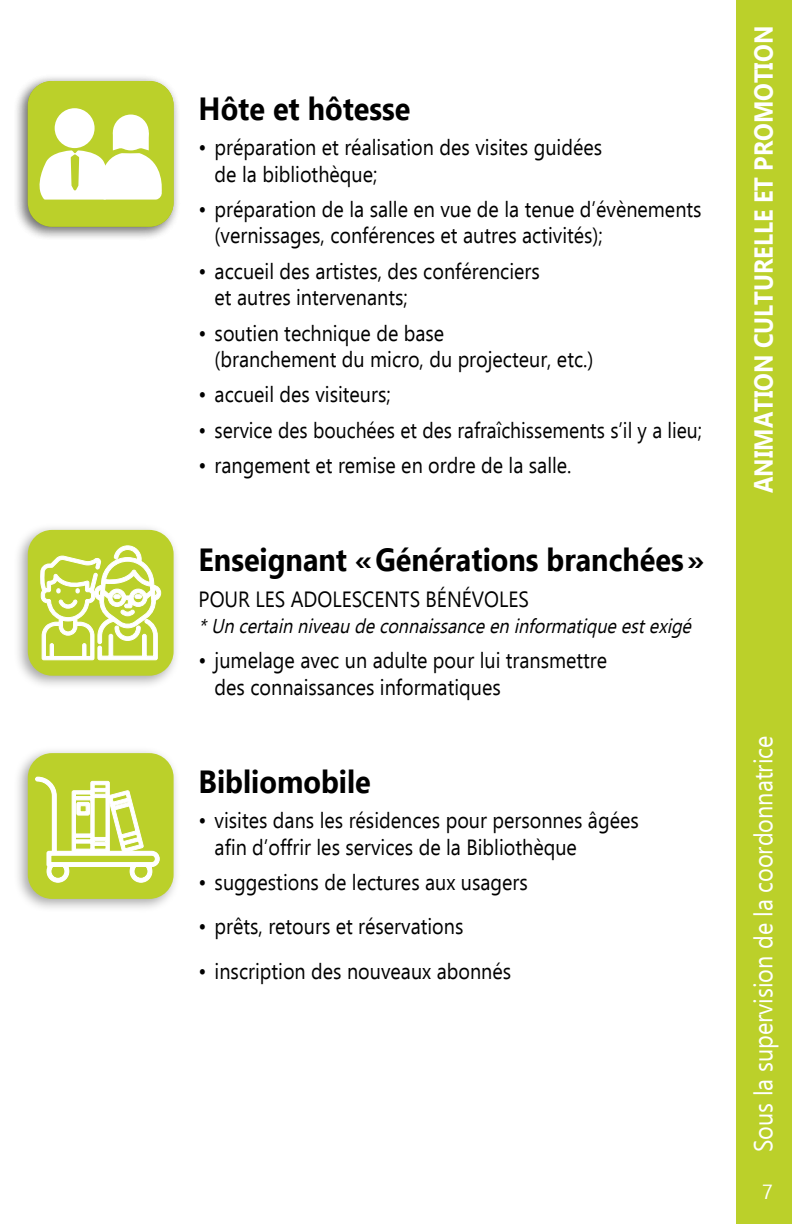
<style>
.page{position:relative;width:792px;height:1224px;background:#fff}
.page>*{position:absolute;margin:0;border:0;box-sizing:border-box;transform-origin:0 0}
.t1{font:700 32px "Ebrima";color:#000;scale:.9 1}
.t2{font:26px "Ebrima";color:#fff;scale:.9 1}
.t3{font:700 26px "Ebrima";color:#fff;scale:.9 1}
.t4{font:22px/26.4px "Ebrima";color:#000;scale:.9 1}
.t5{font:22px "Ebrima";color:#000;scale:.88 1}
.t6{font:italic 20px "Ebrima";color:#000;scale:.9 1}
.t7{font:20px "Ebrima";color:#fff}
</style>
<div class="page">
<div style="left:736px;top:0;width:56px;height:1224px;background:#bbd02a"></div>
<div style="left:13px;top:73px;width:168px;height:168px;background:#000;opacity:.35"></div>
<div style="left:28px;top:81px;width:146px;height:146px;background:#bbd02a;border-radius:24px"></div>
<svg style="left:39px;top:108px;width:123px;height:92px"></svg>
<div style="left:13px;top:522px;width:168px;height:168px;background:#000;opacity:.35"></div>
<div style="left:28px;top:530px;width:146px;height:146px;background:#bbd02a;border-radius:24px"></div>
<div style="left:13px;top:746px;width:168px;height:167px;background:#000;opacity:.35"></div>
<div style="left:28px;top:753px;width:146px;height:146px;background:#bbd02a;border-radius:24px"></div>
<svg style="left:35px;top:777px;width:125px;height:106px"></svg>
<svg style="left:40px;top:545px;width:121px;height:115px"></svg>
<h1 class="t1" style="left:199px;top:83px;width:237px">Hôte et hôtesse</h1>
<p class="t4" style="left:215px;top:134px;width:432px;text-indent:-16px">• préparation et réalisation des visites guidées de la bibliothèque;</p>
<p class="t4" style="left:215px;top:195px;width:543px;text-indent:-16px">• préparation de la salle en vue de la tenue d’évènements (vernissages, conférences et autres activités);</p>
<p class="t4" style="left:215px;top:257px;width:363px;text-indent:-16px">• accueil des artistes, des conférenciers et autres intervenants;</p>
<p class="t4" style="left:215px;top:319px;width:422px;text-indent:-16px">• soutien technique de base<br>(branchement du micro, du projecteur, etc.)</p>
<p class="t4" style="left:199px;top:381px;width:215px">• accueil des visiteurs;</p>
<p class="t5" style="left:199px;top:414px;width:574px">• service des bouchées et des rafraîchissements s’il y a lieu;</p>
<p class="t4" style="left:199px;top:452px;width:416px">• rangement et remise en ordre de la salle.</p>
<h1 class="t1" style="left:199px;top:535px;width:563px">Enseignant « Générations branchées »</h1>
<p class="t4" style="left:199px;top:585px;width:368px">POUR LES ADOLESCENTS BÉNÉVOLES</p>
<p class="t6" style="left:199px;top:611px;width:555px">*Uncertainniveaudeconnaissanceeninformatiqueestexigé</p>
<p class="t4" style="left:215px;top:647px;width:438px;text-indent:-16px">• jumelage avec un adulte pour lui transmettre des connaissances informatiques</p>
<h1 class="t1" style="left:199px;top:756px;width:193px">Bibliomobile</h1>
<p class="t4" style="left:215px;top:807px;width:473px;text-indent:-16px">• visites dans les résidences pour personnes âgées afin d’offrir les services de la Bibliothèque</p>
<p class="t4" style="left:199px;top:868px;width:367px">• suggestions de lectures aux usagers</p>
<p class="t4" style="left:199px;top:913px;width:296px">• prêts, retours et réservations</p>
<p class="t4" style="left:199px;top:957px;width:349px">• inscription des nouveaux abonnés</p>
<p class="t3" style="left:743px;top:493px;width:521px;rotate:-90deg">ANIMATION CULTURELLE ET PROMOTION</p>
<p class="t2" style="left:744px;top:1152px;width:464px;rotate:-90deg">Sous la supervision de la coordonnatrice</p>
<p class="t7" style="left:762px;top:1177px;width:12px">7</p>
</div>
